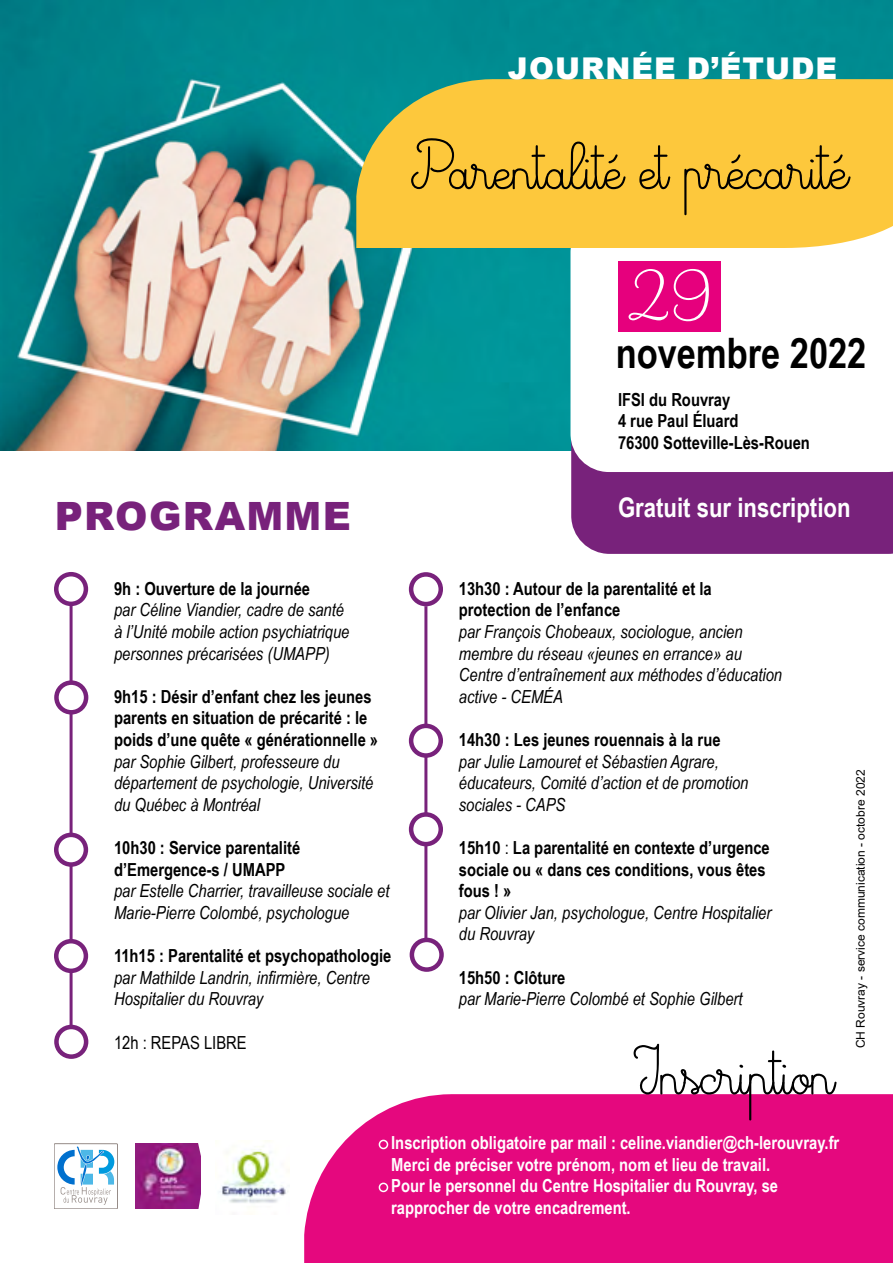
<style>
.page{position:relative;width:893px;height:1263px;background:#fff}
.page>*{position:absolute;margin:0;border:0;box-sizing:border-box;transform-origin:0 0}
.t1{font:64.5px "Deuxieme Rang Original";color:#000}
.t2{font:64.5px "Deuxieme Rang";color:#fff}
.t3{font:700 42px "Arial Narrow";color:#000}
.t4{font:900 39px "Arial";letter-spacing:.035em;color:#78227b}
.t5{font:900 30px "Arial";letter-spacing:.035em;color:#fff}
.t6{font:700 27px "Arial Narrow";color:#fff}
.t7{font:italic 18px/21.6px "Arial Narrow";color:#000}
.t8{font:700 18px/21.6px "Arial Narrow";color:#000}
.t9{font:700 18px/21.6px "Arial Narrow";color:#fff}
.t10{font:18px "Arial Narrow";color:#000}
.t11{font:12px "Arial";color:#000}
.s1{font-weight:400}
</style>
<div class="page">
<img style="left:0;top:0;width:893px;height:451px">
<div style="left:571px;top:472px;width:322px;height:82px;background:#78227b"></div>
<svg style="left:570px;top:248px;width:323px;height:224px"></svg>
<div style="left:356px;top:79px;width:537px;height:169px;background:#fdc83c"></div>
<svg style="left:56px;top:574px;width:30px;height:30px"></svg>
<div style="left:54px;top:572px;width:34px;height:34px;border:4px solid #78227b;border-radius:50%"></div>
<hr style="left:70px;top:606px;width:3px;height:429px;background:#78227b">
<svg style="left:56px;top:683px;width:30px;height:29px"></svg>
<div style="left:54px;top:680px;width:34px;height:34px;border:4px solid #78227b;border-radius:50%"></div>
<svg style="left:56px;top:835px;width:30px;height:29px"></svg>
<div style="left:54px;top:833px;width:34px;height:34px;border:4px solid #78227b;border-radius:50%"></div>
<svg style="left:56px;top:941px;width:30px;height:30px"></svg>
<div style="left:54px;top:939px;width:34px;height:34px;border:4px solid #78227b;border-radius:50%"></div>
<svg style="left:56px;top:1027px;width:30px;height:29px"></svg>
<div style="left:54px;top:1025px;width:34px;height:34px;border:4px solid #78227b;border-radius:50%"></div>
<svg style="left:411px;top:574px;width:30px;height:30px"></svg>
<div style="left:409px;top:572px;width:34px;height:34px;border:4px solid #78227b;border-radius:50%"></div>
<hr style="left:424px;top:606px;width:3px;height:355px;background:#78227b">
<svg style="left:411px;top:726px;width:30px;height:29px"></svg>
<div style="left:409px;top:724px;width:34px;height:34px;border:4px solid #78227b;border-radius:50%"></div>
<svg style="left:411px;top:814px;width:30px;height:30px"></svg>
<div style="left:409px;top:812px;width:34px;height:34px;border:4px solid #78227b;border-radius:50%"></div>
<svg style="left:412px;top:940px;width:29px;height:29px"></svg>
<div style="left:410px;top:938px;width:34px;height:34px;border:4px solid #78227b;border-radius:50%"></div>
<div style="left:618px;top:261px;width:102px;height:70px;background:#e6007d"></div>
<div style="left:304px;top:1094px;width:589px;height:169px;background:#e5087e"></div>
<img style="left:135px;top:1143px;width:66px;height:66px">
<div style="left:54px;top:1143px;width:64px;height:66px;border:1px solid #958b87"></div>
<svg style="left:57px;top:1146px;width:57px;height:59px"></svg>
<svg style="left:197px;top:1143px;width:4px;height:13px"></svg>
<svg style="left:198px;top:1194px;width:3px;height:15px"></svg>
<div style="left:379px;top:1140px;width:9px;height:9px;border:2px solid #fff;border-radius:50%"></div>
<div style="left:379px;top:1182px;width:9px;height:10px;border:2px solid #fff;border-radius:50%"></div>
<img style="left:219px;top:1140px;width:69px;height:63px">
<h3 class="t5" style="left:508px;top:47px;width:331px">JOURNÉE D’ÉTUDE</h3>
<h1 class="t1" style="left:411px;top:125px;width:439px">Parentalité et précarité</h1>
<h1 class="t2" style="left:627px;top:258px;width:85px">29</h1>
<h2 class="t3" style="left:616px;top:322px;width:252px">novembre 2022</h2>
<h3 class="t4" style="left:55px;top:487px;width:298px">PROGRAMME</h3>
<p class="t8" style="left:114px;top:577px;width:198px">9h : Ouverture de la journée</p>
<p class="t7" style="left:114px;top:599px;width:237px">par Céline Viandier, cadre de santé à l’Unité mobile action psychiatrique personnes précarisées (UMAPP)</p>
<p class="t8" style="left:114px;top:685px;width:266px">9h15 : Désir d’enfant chez les jeunes parents en situation de précarité : le poids d’une quête « générationnelle »</p>
<p class="t7" style="left:114px;top:750px;width:261px">par Sophie Gilbert, professeure du département de psychologie, Université du Québec à Montréal</p>
<p class="t8" style="left:114px;top:836px;width:188px">10h30 : Service parentalité d’Emergence-s / UMAPP</p>
<p class="t7" style="left:114px;top:880px;width:277px">par Estelle Charrier, travailleuse sociale et<br>Marie-Pierre Colombé, psychologue</p>
<p class="t8" style="left:114px;top:944px;width:279px">11h15 : Parentalité et psychopathologie</p>
<p class="t7" style="left:114px;top:966px;width:257px">par Mathilde Landrin, infirmière, Centre<br>Hospitalier du Rouvray</p>
<p class="t10" style="left:114px;top:1029px;width:134px">12h : REPAS LIBRE</p>
<p class="t8" style="left:618px;top:388px;width:193px">IFSI du Rouvray<br>4 rue Paul Éluard<br>76300 Sotteville-Lès-Rouen</p>
<h3 class="t6" style="left:618px;top:487px;width:234px">Gratuit sur inscription</h3>
<p class="t8" style="left:459px;top:577px;width:254px">13h30 : Autour de la parentalité et la protection de l’enfance</p>
<p class="t7" style="left:459px;top:621px;width:325px">par François Chobeaux, sociologue, ancien membre du réseau «jeunes en errance» au Centre d’entraînement aux méthodes d’éducation active - CEMÉA</p>
<p class="t8" style="left:459px;top:728px;width:263px">14h30 : Les jeunes rouennais à la rue</p>
<p class="t7" style="left:459px;top:750px;width:291px">par Julie Lamouret et Sébastien Agrare, éducateurs, Comité d’action et de promotion sociales - CAPS</p>
<p class="t8" style="left:459px;top:836px;width:312px">15h10 <span class="s1">:</span> La parentalité en contexte d’urgence sociale ou « dans ces conditions, vous êtes fous ! »</p>
<p class="t7" style="left:459px;top:901px;width:314px">par Olivier Jan, psychologue, Centre Hospitalier du Rouvray</p>
<p class="t8" style="left:459px;top:966px;width:108px">15h50 : Clôture</p>
<p class="t7" style="left:459px;top:988px;width:285px">par Marie-Pierre Colombé et Sophie Gilbert</p>
<h1 class="t1" style="left:634px;top:1030px;width:202px">Inscription</h1>
<p class="t11" style="left:852px;top:1048px;width:280px;rotate:-90deg">CH Rouvray - service communication - octobre 2022</p>
<p class="t9" style="left:391px;top:1131px;width:450px">Inscription obligatoire par mail : celine.viandier@ch-lerouvray.fr Merci de préciser votre prénom, nom et lieu de travail.<br>Pour le personnel du Centre Hospitalier du Rouvray, se rapprocher de votre encadrement.</p>
</div>
